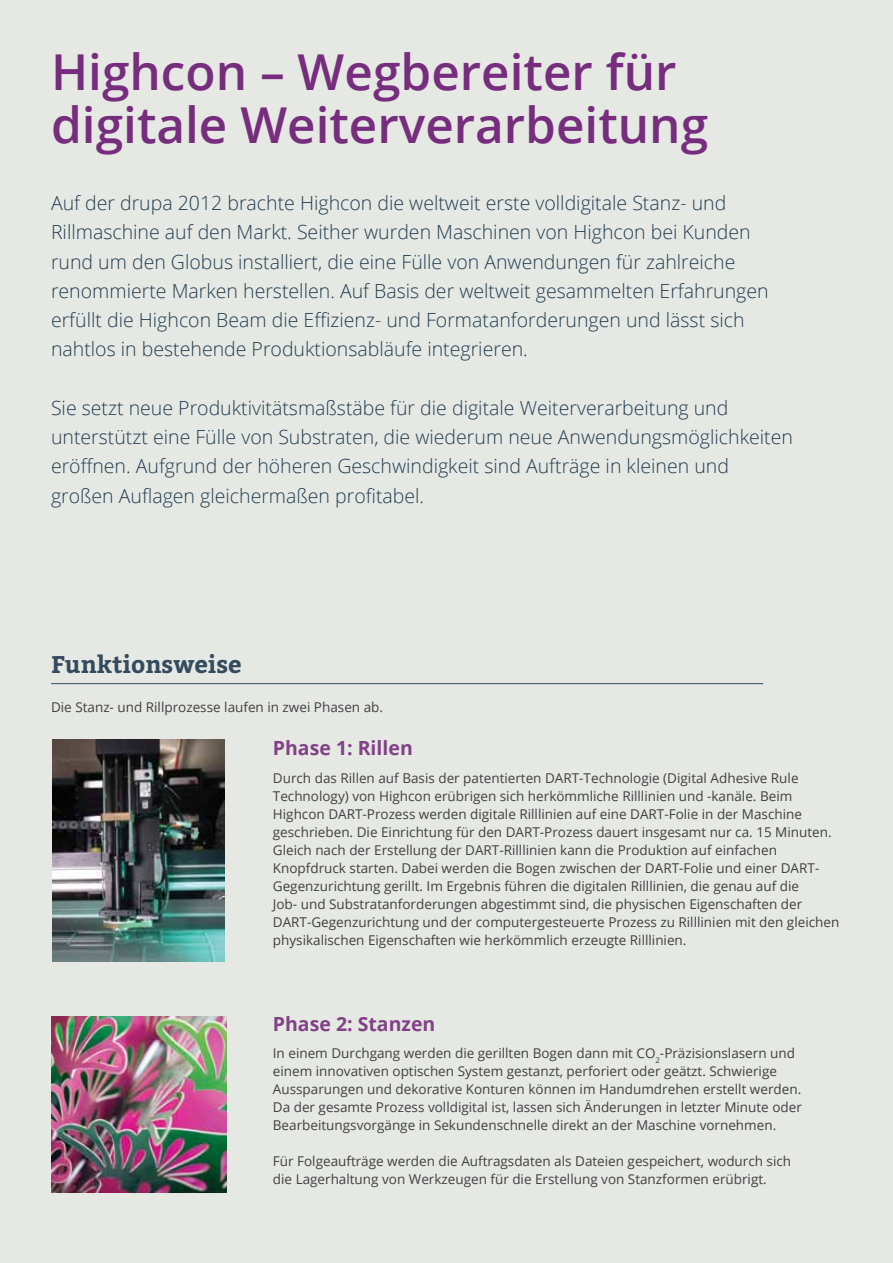
<style>
.page{position:relative;width:893px;height:1263px;background:#e5e8e3}
.page>*{position:absolute;margin:0;border:0;box-sizing:border-box;transform-origin:0 0}
.t1{font:600 49.5px/52.5px "Open Sans";color:#772d7d}
.t2{font:700 24px "Bitter";color:#344a5d}
.t3{font:300 19.5px/29.2px "Open Sans";color:#233d51}
.t4{font:700 19.5px "Open Sans";color:#814186}
.t5{font:13.5px/18px "Open Sans";color:#414042}
</style>
<div class="page">
<hr style="left:51px;top:683px;width:712px;height:1px;background:#344a5d">
<img style="left:53px;top:740px;width:171px;height:221px">
<img style="left:51px;top:1016px;width:175px;height:177px">
<h1 class="t1" style="left:51px;top:45px;width:659px">Highcon – Wegbereiter für digitale Weiterverarbeitung</h1>
<p class="t3" style="left:51px;top:188px;width:719px">Auf der drupa 2012 brachte Highcon die weltweit erste volldigitale Stanz- und Rillmaschine auf den Markt. Seither wurden Maschinen von Highcon bei Kunden rund um den Globus installiert, die eine Fülle von Anwendungen für zahlreiche renommierte Marken herstellen. Auf Basis der weltweit gesammelten Erfahrungen erfüllt die Highcon Beam die Effizienz- und Formatanforderungen und lässt sich nahtlos in bestehende Produktionsabläufe integrieren.</p>
<p class="t3" style="left:51px;top:393px;width:743px">Sie setzt neue Produktivitätsmaßstäbe für die digitale Weiterverarbeitung und unterstützt eine Fülle von Substraten, die wiederum neue Anwendungsmöglichkeiten eröffnen. Aufgrund der höheren Geschwindigkeit sind Aufträge in kleinen und großen Auflagen gleichermaßen profitabel.</p>
<h2 class="t2" style="left:51px;top:650px;width:192px">Funktionsweise</h2>
<p class="t5" style="left:51px;top:697px;width:334px">Die Stanz- und Rillprozesse laufen in zwei Phasen ab.</p>
<h3 class="t4" style="left:273px;top:734px;width:141px">Phase 1: Rillen</h3>
<p class="t5" style="left:273px;top:769px;width:568px">Durch das Rillen auf Basis der patentierten DART-Technologie (Digital Adhesive Rule Technology) von Highcon erübrigen sich herkömmliche Rilllinien und -kanäle. Beim Highcon DART-Prozess werden digitale Rilllinien auf eine DART-Folie in der Maschine geschrieben. Die Einrichtung für den DART-Prozess dauert insgesamt nur ca. 15 Minuten.<br>Gleich nach der Erstellung der DART-Rilllinien kann die Produktion auf einfachen Knopfdruck starten. Dabei werden die Bogen zwischen der DART-Folie und einer DART-Gegenzurichtung gerillt. Im Ergebnis führen die digitalen Rilllinien, die genau auf die<br>Job- und Substratanforderungen abgestimmt sind, die physischen Eigenschaften der DART-Gegenzurichtung und der computergesteuerte Prozess zu Rilllinien mit den gleichen physikalischen Eigenschaften wie herkömmlich erzeugte Rilllinien.</p>
<h3 class="t4" style="left:273px;top:1010px;width:164px">Phase 2: Stanzen</h3>
<p class="t5" style="left:273px;top:1044px;width:530px">In einem Durchgang werden die gerillten Bogen dann mit CO<sub>2</sub>-Präzisionslasern und einem innovativen optischen System gestanzt, perforiert oder geätzt. Schwierige Aussparungen und dekorative Konturen können im Handumdrehen erstellt werden.<br>Da der gesamte Prozess volldigital ist, lassen sich Änderungen in letzter Minute oder Bearbeitungsvorgänge in Sekundenschnelle direkt an der Maschine vornehmen.</p>
<p class="t5" style="left:273px;top:1152px;width:520px">Für Folgeaufträge werden die Auftragsdaten als Dateien gespeichert, wodurch sich die Lagerhaltung von Werkzeugen für die Erstellung von Stanzformen erübrigt.</p>
</div>
